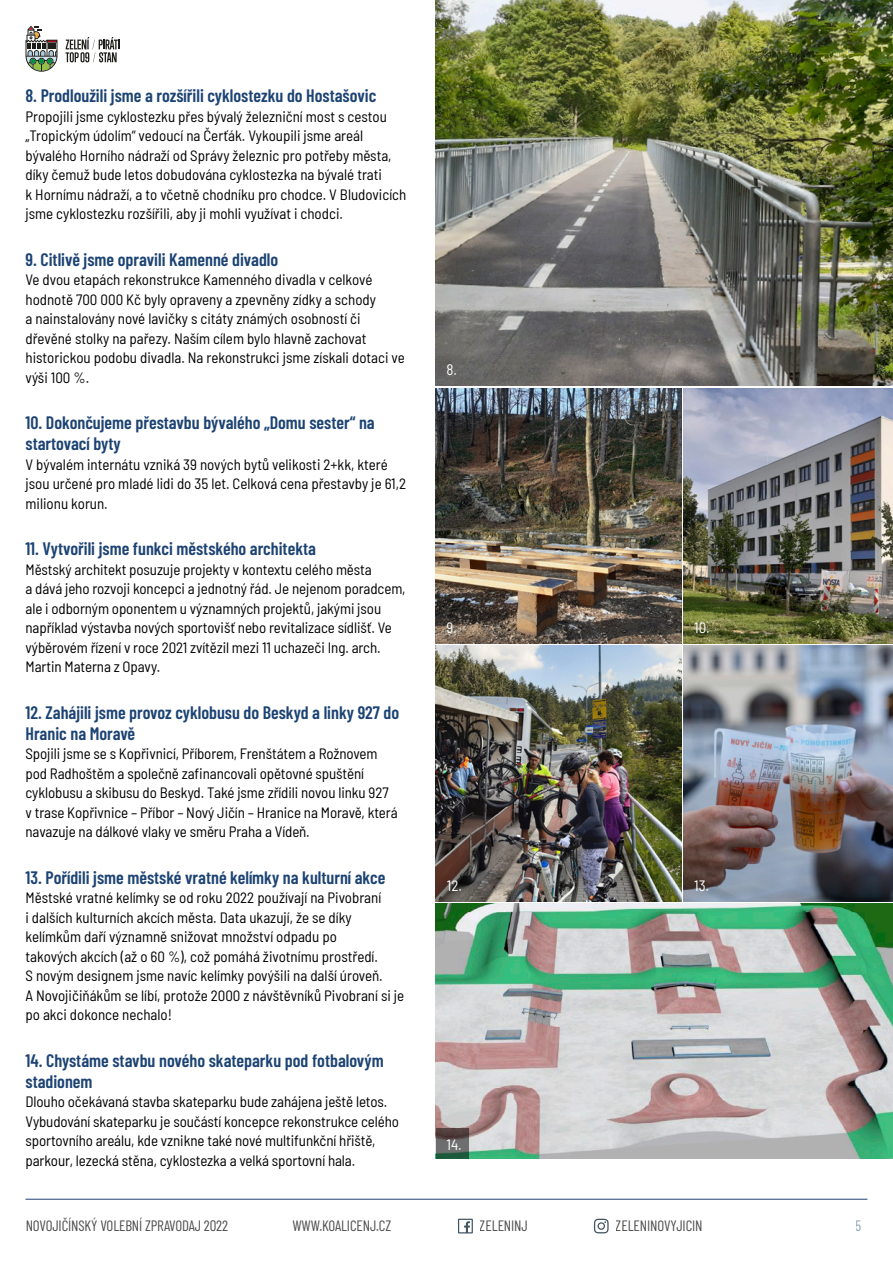
<style>
.page{position:relative;width:893px;height:1263px;background:#fff}
.page>*{position:absolute;margin:0;border:0;box-sizing:border-box;transform-origin:0 0}
.Nadpis_02_s_odrážkou{font:600 18px/21px "Barlow Condensed";color:#1c4373}
.Základní_text{font:semi-condensed 15px/19.5px "Barlow";letter-spacing:-.005em;color:#000}
.t1{font:15px "Barlow Condensed";letter-spacing:-.01em;color:#000}
.Základní_text-2{font:semi-condensed 15px "Barlow";color:#fff}
.t2{font:15px "Barlow Condensed";color:#1c4373}
</style>
<div class="page">
<hr style="left:26px;top:1199px;width:841px;height:1px;background:#1c4373">
<svg style="left:458px;top:1219px;width:15px;height:14px"></svg>
<svg style="left:594px;top:1219px;width:15px;height:14px"></svg>
<svg style="left:66px;top:37px;width:54px;height:25px"></svg>
<svg style="left:26px;top:26px;width:32px;height:46px"></svg>
<img style="left:436px;top:903px;width:457px;height:256px">
<img style="left:436px;top:0;width:457px;height:385px">
<img style="left:436px;top:388px;width:245px;height:256px">
<img style="left:684px;top:388px;width:209px;height:256px">
<svg style="left:436px;top:1128px;width:32px;height:31px"></svg>
<img style="left:436px;top:646px;width:245px;height:255px">
<img style="left:684px;top:646px;width:209px;height:255px">
<p class="Nadpis_02_s_odrážkou" style="left:26px;top:84px;width:352px">8. Prodloužili jsme a rozšířili cyklostezku do Hostašovic</p>
<p class="Základní_text" style="left:26px;top:105px;width:382px">Propojili jsme cyklostezku přes bývalý železniční most s cestou „Tropickým údolím“ vedoucí na Čerťák. Vykoupili jsme areál bývalého Horního nádraží od Správy železnic pro potřeby města, díky čemuž bude letos dobudována cyklostezka na bývalé trati<br>k Hornímu nádraží, a to včetně chodníku pro chodce. V Bludovicích jsme cyklostezku rozšířili, aby ji mohli využívat i chodci.</p>
<p class="Nadpis_02_s_odrážkou" style="left:26px;top:247px;width:254px">9. Citlivě jsme opravili Kamenné divadlo</p>
<p class="Základní_text" style="left:26px;top:269px;width:381px">Ve dvou etapách rekonstrukce Kamenného divadla v celkové hodnotě 700 000 Kč byly opraveny a zpevněny zídky a schody<br>a nainstalovány nové lavičky s citáty známých osobností či dřevěné stolky na pařezy. Naším cílem bylo hlavně zachovat historickou podobu divadla. Na rekonstrukci jsme získali dotaci ve výši 100 %.</p>
<p class="Nadpis_02_s_odrážkou" style="left:26px;top:411px;width:351px">10. Dokončujeme přestavbu bývalého „Domu sester“ na startovací byty</p>
<p class="Základní_text" style="left:26px;top:453px;width:382px">V bývalém internátu vzniká 39 nových bytů velikosti 2+kk, které jsou určené pro mladé lidi do 35 let. Celková cena přestavby je 61,2 milionu korun.</p>
<p class="Nadpis_02_s_odrážkou" style="left:26px;top:537px;width:292px">11. Vytvořili jsme funkci městského architekta</p>
<p class="Základní_text" style="left:26px;top:558px;width:381px">Městský architekt posuzuje projekty v kontextu celého města<br>a dává jeho rozvoji koncepci a jednotný řád. Je nejenom poradcem, ale i odborným oponentem u významných projektů, jakými jsou například výstavba nových sportovišť nebo revitalizace sídlišť. Ve výběrovém řízení v roce 2021 zvítězil mezi 11 uchazeči Ing. arch.<br>Martin Materna z Opavy.</p>
<p class="Nadpis_02_s_odrážkou" style="left:26px;top:700px;width:375px">12. Zahájili jsme provoz cyklobusu do Beskyd a linky 927 do<br>Hranic na Moravě</p>
<p class="Základní_text" style="left:26px;top:743px;width:374px">Spojili jsme se s Kopřivnicí, Příborem, Frenštátem a Rožnovem pod Radhoštěm a společně zafinancovali opětovné spuštění cyklobusu a skibusu do Beskyd. Také jsme zřídili novou linku 927 v trase Kopřivnice – Příbor – Nový Jičín – Hranice na Moravě, která navazuje na dálkové vlaky ve směru Praha a Vídeň.</p>
<p class="Nadpis_02_s_odrážkou" style="left:26px;top:865px;width:361px">13. Pořídili jsme městské vratné kelímky na kulturní akce</p>
<p class="Základní_text" style="left:26px;top:887px;width:380px">Městské vratné kelímky se od roku 2022 používají na Pivobraní<br>i dalších kulturních akcích města. Data ukazují, že se díky kelímkům daří významně snižovat množství odpadu po<br>takových akcích (až o 60 %), což pomáhá životnímu prostředí.<br>S novým designem jsme navíc kelímky povýšili na další úroveň.<br>A Novojičiňákům se líbí, protože 2000 z návštěvníků Pivobraní si je po akci dokonce nechalo!</p>
<p class="Nadpis_02_s_odrážkou" style="left:26px;top:1048px;width:360px">14. Chystáme stavbu nového skateparku pod fotbalovým stadionem</p>
<p class="Základní_text" style="left:26px;top:1091px;width:375px">Dlouho očekávaná stavba skateparku bude zahájena ještě letos.<br>Vybudování skateparku je součástí koncepce rekonstrukce celého sportovního areálu, kde vznikne také nové multifunkční hřiště, parkour, lezecká stěna, cyklostezka a velká sportovní hala.</p>
<p class="Základní_text-2" style="left:446px;top:358px;width:12px">8.</p>
<p class="Základní_text-2" style="left:446px;top:617px;width:12px">9.</p>
<p class="Základní_text-2" style="left:694px;top:617px;width:17px">10.</p>
<p class="Základní_text-2" style="left:447px;top:874px;width:17px">12.</p>
<p class="Základní_text-2" style="left:694px;top:874px;width:16px">13.</p>
<p class="Základní_text-2" style="left:446px;top:1134px;width:17px">14.</p>
<p class="t1" style="left:26px;top:1215px;width:204px">NOVOJIČÍNSKÝ VOLEBNÍ ZPRAVODAJ 2022</p>
<p class="t1" style="left:292px;top:1215px;width:100px">WWW.KOALICENJ.CZ</p>
<p class="t1" style="left:480px;top:1215px;width:50px">ZELENINJ</p>
<p class="t1" style="left:616px;top:1215px;width:88px">ZELENINOVYJICIN</p>
<p class="t2" style="left:856px;top:1215px;width:8px">5</p>
</div>
